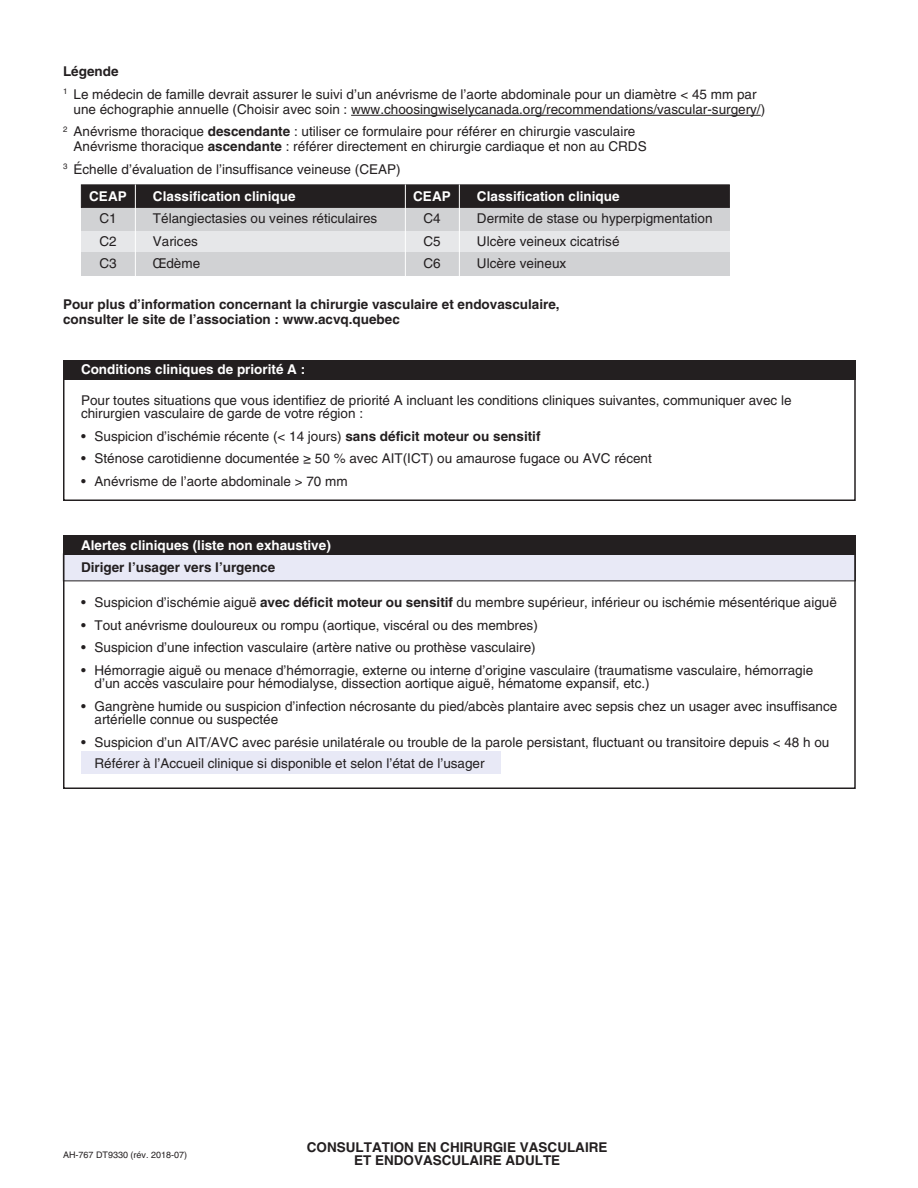
<style>
.page{position:relative;width:918px;height:1188px;background:#fff}
.page>*{position:absolute;margin:0;border:0;box-sizing:border-box;transform-origin:0 0}
.t1{font:13.5px/13.5px "Helvetica LT Std";color:#231f20}
.t2{font:700 13.5px "Helvetica LT Std";color:#231f20}
.t3{font:700 13.5px "Helvetica LT Std";color:#fff}
.t4{font:9px "Helvetica LT Std";color:#231f20}
.s1{font-weight:700}
</style>
<div class="page">
<svg style="left:62px;top:535px;width:794px;height:254px"></svg>
<div style="left:63px;top:536px;width:793px;height:19px;background:#231f20"></div>
<div style="left:81px;top:230px;width:649px;height:24px;background:#e6e7e9"></div>
<div style="left:81px;top:253px;width:649px;height:23px;background:#d1d2d4"></div>
<div style="left:81px;top:208px;width:649px;height:23px;background:#d1d2d4"></div>
<svg style="left:81px;top:184px;width:649px;height:24px;background:#262223"></svg>
<hr style="left:135px;top:184px;width:1px;height:92px;background:#fff">
<hr style="left:405px;top:184px;width:1px;height:92px;background:#fff">
<hr style="left:459px;top:184px;width:1px;height:92px;background:#fff">
<hr style="left:351px;top:115px;width:410px;height:1px;background:#231f20">
<svg style="left:63px;top:380px;width:793px;height:121px"></svg>
<div style="left:63px;top:360px;width:793px;height:20px;background:#231f20"></div>
<p class="t2" style="left:63px;top:63px;width:57px">Légende</p>
<p class="t1" style="left:63px;top:87px;width:695px"><sup>1</sup> Le médecin de famille devrait assurer le suivi d’un anévrisme de l’aorte abdominale pour un diamètre &lt; 45 mm par</p>
<p class="t1" style="left:74px;top:102px;width:693px">une échographie annuelle (Choisir avec soin : www.choosingwiselycanada.org/recommendations/vascular-surgery/)</p>
<p class="t1" style="left:63px;top:125px;width:574px"><sup>2</sup> Anévrisme thoracique <span class="s1">descendante</span> : utiliser ce formulaire pour référer en chirurgie vasculaire</p>
<p class="t1" style="left:74px;top:140px;width:575px">Anévrisme thoracique <span class="s1">ascendante</span> : référer directement en chirurgie cardiaque et non au CRDS</p>
<p class="t1" style="left:63px;top:162px;width:339px"><sup>3</sup> Échelle d’évaluation de l’insuffisance veineuse (CEAP)</p>
<p class="t3" style="left:89px;top:188px;width:39px">CEAP</p>
<p class="t3" style="left:153px;top:188px;width:144px">Classification clinique</p>
<p class="t3" style="left:413px;top:188px;width:39px">CEAP</p>
<p class="t3" style="left:477px;top:188px;width:144px">Classification clinique</p>
<p class="t1" style="left:99px;top:212px;width:19px">C1</p>
<p class="t1" style="left:153px;top:212px;width:226px">Télangiectasies ou veines réticulaires</p>
<p class="t1" style="left:423px;top:212px;width:19px">C4</p>
<p class="t1" style="left:477px;top:212px;width:237px">Dermite de stase ou hyperpigmentation</p>
<p class="t1" style="left:99px;top:234px;width:19px">C2</p>
<p class="t1" style="left:153px;top:234px;width:47px">Varices</p>
<p class="t1" style="left:423px;top:234px;width:19px">C5</p>
<p class="t1" style="left:477px;top:234px;width:144px">Ulcère veineux cicatrisé</p>
<p class="t1" style="left:99px;top:257px;width:19px">C3</p>
<p class="t1" style="left:153px;top:257px;width:49px">Œdème</p>
<p class="t1" style="left:423px;top:257px;width:19px">C6</p>
<p class="t1" style="left:477px;top:257px;width:91px">Ulcère veineux</p>
<p class="t2" style="left:63px;top:296px;width:498px">Pour plus d’information concernant la chirurgie vasculaire et endovasculaire,</p>
<p class="t2" style="left:63px;top:311px;width:338px">consulter le site de l’association : www.acvq.quebec</p>
<p class="t3" style="left:81px;top:361px;width:226px">Conditions cliniques de priorité A :</p>
<p class="t1" style="left:81px;top:393px;width:712px">Pour toutes situations que vous identifiez de priorité A incluant les conditions cliniques suivantes, communiquer avec le</p>
<p class="t1" style="left:81px;top:407px;width:284px">chirurgien vasculaire de garde de votre région :</p>
<p class="t1" style="left:81px;top:429px;width:461px">• Suspicion d’ischémie récente (&lt; 14 jours) <span class="s1">sans déficit moteur ou sensitif</span></p>
<p class="t1" style="left:81px;top:452px;width:572px">• Sténose carotidienne documentée ≥ 50 % avec AIT(ICT) ou amaurose fugace ou AVC récent</p>
<p class="t1" style="left:81px;top:474px;width:268px">• Anévrisme de l’aorte abdominale &gt; 70 mm</p>
<p class="t3" style="left:81px;top:537px;width:251px">Alertes cliniques (liste non exhaustive)</p>
<p class="t2" style="left:81px;top:559px;width:196px">Diriger l’usager vers l’urgence</p>
<p class="t1" style="left:81px;top:596px;width:757px">• Suspicion d’ischémie aiguë <span class="s1">avec déficit moteur ou sensitif</span> du membre supérieur, inférieur ou ischémie mésentérique aiguë</p>
<p class="t1" style="left:81px;top:618px;width:458px">• Tout anévrisme douloureux ou rompu (aortique, viscéral ou des membres)</p>
<p class="t1" style="left:81px;top:641px;width:456px">• Suspicion d’une infection vasculaire (artère native ou prothèse vasculaire)</p>
<p class="t1" style="left:81px;top:663px;width:734px">• Hémorragie aiguë ou menace d’hémorragie, externe ou interne d’origine vasculaire (traumatisme vasculaire, hémorragie</p>
<p class="t1" style="left:94px;top:677px;width:557px">d’un accès vasculaire pour hémodialyse, dissection aortique aiguë, hématome expansif, etc.)</p>
<p class="t1" style="left:94px;top:699px;width:744px;text-indent:-14px">• Gangrène humide ou suspicion d’infection nécrosante du pied/abcès plantaire avec sepsis chez un usager avec insuffisance artérielle connue ou suspectée</p>
<p class="t1" style="left:81px;top:735px;width:750px">• Suspicion d’un AIT/AVC avec parésie unilatérale ou trouble de la parole persistant, fluctuant ou transitoire depuis &lt; 48 h ou</p>
<p class="t1" style="left:94px;top:756px;width:392px">Référer à l’Accueil clinique si disponible et selon l’état de l’usager</p>
<p class="t4" style="left:63px;top:1150px;width:126px">AH-767 DT9330 (rév. 2018-07)</p>
<p class="t2" style="left:307px;top:1139px;width:302px">CONSULTATION EN CHIRURGIE VASCULAIRE</p>
<p class="t2" style="left:354px;top:1152px;width:208px">ET ENDOVASCULAIRE ADULTE</p>
</div>
